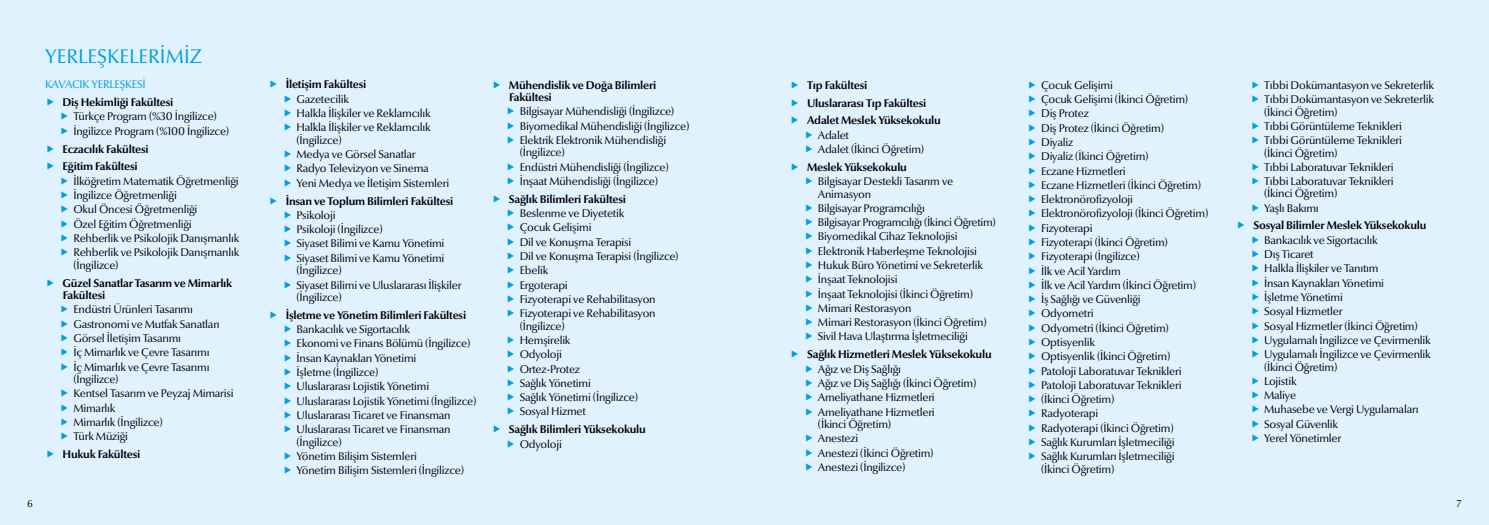
<style>
.page{position:relative;width:1489px;height:525px;background:#fff}
.page>*{position:absolute;margin:0;border:0;box-sizing:border-box;transform-origin:0 0}
.t1{font:20px "Optima Nova";color:#009fe3}
.t2{font:11.25px/14.2px "Optima Nova";letter-spacing:-.02em;color:#000}
.t3{font:700 11.25px/17.9px "Optima Nova";letter-spacing:-.02em;color:#000}
.t4{font:11.25px "Optima Nova";letter-spacing:-.02em;color:#009fe3}
.t5{font:10px "Optima Nova";color:#000}
</style>
<div class="page">
<div style="left:744px;top:0;width:744px;height:524px;background:#dff2fd"></div>
<div style="left:0;top:0;width:744px;height:524px;background:#dff2fd"></div>
<h1 class="t1" style="left:45px;top:45px;width:158px">YERLEŞKELERİMİZ</h1>
<p class="t4" style="left:45px;top:78px;width:102px">KAVACIK YERLEŞKESİ</p>
<p class="t3" style="left:63px;top:93px;width:112px">Diş Hekimliği Fakültesi</p>
<p class="t2" style="left:73px;top:110px;width:157px">Türkçe Program (%30 İngilizce)<br>İngilizce Program (%100 İngilizce)</p>
<p class="t3" style="left:63px;top:140px;width:88px">Eczacılık Fakültesi<br>Eğitim Fakültesi</p>
<p class="t2" style="left:73px;top:174px;width:167px">İlköğretim Matematik Öğretmenliği<br>İngilizce Öğretmenliği<br>Okul Öncesi Öğretmenliği<br>Özel Eğitim Öğretmenliği<br>Rehberlik ve Psikolojik Danışmanlık<br>Rehberlik ve Psikolojik Danışmanlık</p>
<p class="t2" style="left:73px;top:258px;width:47px">(İngilizce)</p>
<p class="t3" style="left:63px;top:276px;width:171px;line-height:12.5px">Güzel Sanatlar Tasarım ve Mimarlık<br>Fakültesi</p>
<p class="t2" style="left:73px;top:302px;width:148px">Endüstri Ürünleri Tasarımı<br>Gastronomi ve Mutfak Sanatları<br>Görsel İletişim Tasarımı<br>İç Mimarlık ve Çevre Tasarımı<br>İç Mimarlık ve Çevre Tasarımı</p>
<p class="t2" style="left:73px;top:372px;width:162px">(İngilizce)<br>Kentsel Tasarım ve Peyzaj Mimarisi<br>Mimarlık<br>Mimarlık (İngilizce)<br>Türk Müziği</p>
<p class="t3" style="left:63px;top:445px;width:79px">Hukuk Fakültesi</p>
<p class="t3" style="left:286px;top:76px;width:82px">İletişim Fakültesi</p>
<p class="t2" style="left:296px;top:92px;width:135px">Gazetecilik<br>Halkla İlişkiler ve Reklamcılık<br>Halkla İlişkiler ve Reklamcılık</p>
<p class="t2" style="left:296px;top:133px;width:154px">(İngilizce)<br>Medya ve Görsel Sanatlar<br>Radyo Televizyon ve Sinema<br>Yeni Medya ve İletişim Sistemleri</p>
<p class="t3" style="left:286px;top:192px;width:169px">İnsan ve Toplum Bilimleri Fakültesi</p>
<p class="t2" style="left:296px;top:208px;width:149px">Psikoloji<br>Psikoloji (İngilizce)<br>Siyaset Bilimi ve Kamu Yönetimi<br>Siyaset Bilimi ve Kamu Yönetimi</p>
<p class="t2" style="left:296px;top:263px;width:166px">(İngilizce)<br>Siyaset Bilimi ve Uluslararası İlişkiler</p>
<p class="t2" style="left:296px;top:290px;width:47px">(İngilizce)</p>
<p class="t3" style="left:286px;top:306px;width:182px">İşletme ve Yönetim Bilimleri Fakültesi</p>
<p class="t2" style="left:296px;top:322px;width:181px">Bankacılık ve Sigortacılık<br>Ekonomi ve Finans Bölümü (İngilizce)<br>İnsan Kaynakları Yönetimi<br>İşletme (İngilizce)<br>Uluslararası Lojistik Yönetimi Uluslararası Lojistik Yönetimi (İngilizce)<br>Uluslararası Ticaret ve Finansman Uluslararası Ticaret ve Finansman</p>
<p class="t2" style="left:296px;top:435px;width:169px">(İngilizce)<br>Yönetim Bilişim Sistemleri<br>Yönetim Bilişim Sistemleri (İngilizce)</p>
<p class="t3" style="left:509px;top:79px;width:149px;line-height:12.5px">Mühendislik ve Doğa Bilimleri<br>Fakültesi</p>
<p class="t2" style="left:519px;top:105px;width:171px">Bilgisayar Mühendisliği (İngilizce)<br>Biyomedikal Mühendisliği (İngilizce)<br>Elektrik Elektronik Mühendisliği</p>
<p class="t2" style="left:519px;top:146px;width:150px">(İngilizce)<br>Endüstri Mühendisliği (İngilizce)<br>İnşaat Mühendisliği (İngilizce)</p>
<p class="t3" style="left:509px;top:190px;width:119px">Sağlık Bilimleri Fakültesi</p>
<p class="t2" style="left:519px;top:206px;width:160px">Beslenme ve Diyetetik<br>Çocuk Gelişimi<br>Dil ve Konuşma Terapisi<br>Dil ve Konuşma Terapisi (İngilizce)<br>Ebelik<br>Ergoterapi<br>Fizyoterapi ve Rehabilitasyon<br>Fizyoterapi ve Rehabilitasyon</p>
<p class="t2" style="left:519px;top:319px;width:120px">(İngilizce)<br>Hemşirelik<br>Odyoloji<br>Ortez-Protez<br>Sağlık Yönetimi<br>Sağlık Yönetimi (İngilizce)<br>Sosyal Hizmet</p>
<p class="t3" style="left:509px;top:420px;width:139px">Sağlık Bilimleri Yüksekokulu</p>
<p class="t2" style="left:519px;top:436px;width:44px">Odyoloji</p>
<p class="t3" style="left:807px;top:76px;width:135px">Tıp Fakültesi<br>Uluslararası Tıp Fakültesi<br>Adalet Meslek Yüksekokulu</p>
<p class="t2" style="left:817px;top:128px;width:108px">Adalet<br>Adalet (İkinci Öğretim)</p>
<p class="t3" style="left:807px;top:158px;width:101px">Meslek Yüksekokulu</p>
<p class="t2" style="left:817px;top:175px;width:137px;line-height:12.5px">Bilgisayar Destekli Tasarım ve<br>Animasyon</p>
<p class="t2" style="left:817px;top:201px;width:179px">Bilgisayar Programcılığı<br>Bilgisayar Programcılığı (İkinci Öğretim)<br>Biyomedikal Cihaz Teknolojisi<br>Elektronik Haberleşme Teknolojisi<br>Hukuk Büro Yönetimi ve Sekreterlik<br>İnşaat Teknolojisi<br>İnşaat Teknolojisi (İkinci Öğretim)<br>Mimari Restorasyon<br>Mimari Restorasyon (İkinci Öğretim)<br>Sivil Hava Ulaştırma İşletmeciliği</p>
<p class="t3" style="left:807px;top:345px;width:186px">Sağlık Hizmetleri Meslek Yüksekokulu</p>
<p class="t2" style="left:817px;top:361px;width:160px">Ağız ve Diş Sağlığı<br>Ağız ve Diş Sağlığı (İkinci Öğretim)<br>Ameliyathane Hizmetleri<br>Ameliyathane Hizmetleri</p>
<p class="t2" style="left:817px;top:417px;width:117px">(İkinci Öğretim)<br>Anestezi<br>Anestezi (İkinci Öğretim)<br>Anestezi (İngilizce)</p>
<p class="t2" style="left:1041px;top:78px;width:169px">Çocuk Gelişimi<br>Çocuk Gelişimi (İkinci Öğretim)<br>Diş Protez<br>Diş Protez (İkinci Öğretim)<br>Diyaliz<br>Diyaliz (İkinci Öğretim)<br>Eczane Hizmetleri<br>Eczane Hizmetleri (İkinci Öğretim)<br>Elektronörofizyoloji<br>Elektronörofizyoloji (İkinci Öğretim)<br>Fizyoterapi<br>Fizyoterapi (İkinci Öğretim)<br>Fizyoterapi (İngilizce)<br>İlk ve Acil Yardım<br>İlk ve Acil Yardım (İkinci Öğretim)<br>İş Sağlığı ve Güvenliği<br>Odyometri<br>Odyometri (İkinci Öğretim)<br>Optisyenlik<br>Optisyenlik (İkinci Öğretim)<br>Patoloji Laboratuvar Teknikleri<br>Patoloji Laboratuvar Teknikleri (İkinci Öğretim)<br>Radyoterapi<br>Radyoterapi (İkinci Öğretim)<br>Sağlık Kurumları İşletmeciliği<br>Sağlık Kurumları İşletmeciliği</p>
<p class="t2" style="left:1041px;top:462px;width:75px">(İkinci Öğretim)</p>
<p class="t2" style="left:1264px;top:78px;width:171px">Tıbbi Dokümantasyon ve Sekreterlik<br>Tıbbi Dokümantasyon ve Sekreterlik</p>
<p class="t2" style="left:1264px;top:105px;width:139px">(İkinci Öğretim)<br>Tıbbi Görüntüleme Teknikleri<br>Tıbbi Görüntüleme Teknikleri</p>
<p class="t2" style="left:1264px;top:146px;width:131px">(İkinci Öğretim)<br>Tıbbi Laboratuvar Teknikleri<br>Tıbbi Laboratuvar Teknikleri</p>
<p class="t2" style="left:1264px;top:186px;width:75px">(İkinci Öğretim)<br>Yaşlı Bakımı</p>
<p class="t3" style="left:1253px;top:217px;width:175px">Sosyal Bilimler Meslek Yüksekokulu</p>
<p class="t2" style="left:1264px;top:233px;width:168px">Bankacılık ve Sigortacılık<br>Dış Ticaret<br>Halkla İlişkiler ve Tanıtım<br>İnsan Kaynakları Yönetimi<br>İşletme Yönetimi<br>Sosyal Hizmetler<br>Sosyal Hizmetler (İkinci Öğretim)<br>Uygulamalı İngilizce ve Çevirmenlik<br>Uygulamalı İngilizce ve Çevirmenlik</p>
<p class="t2" style="left:1264px;top:359px;width:156px">(İkinci Öğretim)<br>Lojistik<br>Maliye<br>Muhasebe ve Vergi Uygulamaları<br>Sosyal Güvenlik<br>Yerel Yönetimler</p>
<p class="t5" style="left:27px;top:497px;width:7px">6</p>
<p class="t5" style="left:1456px;top:497px;width:7px">7</p>
</div>
